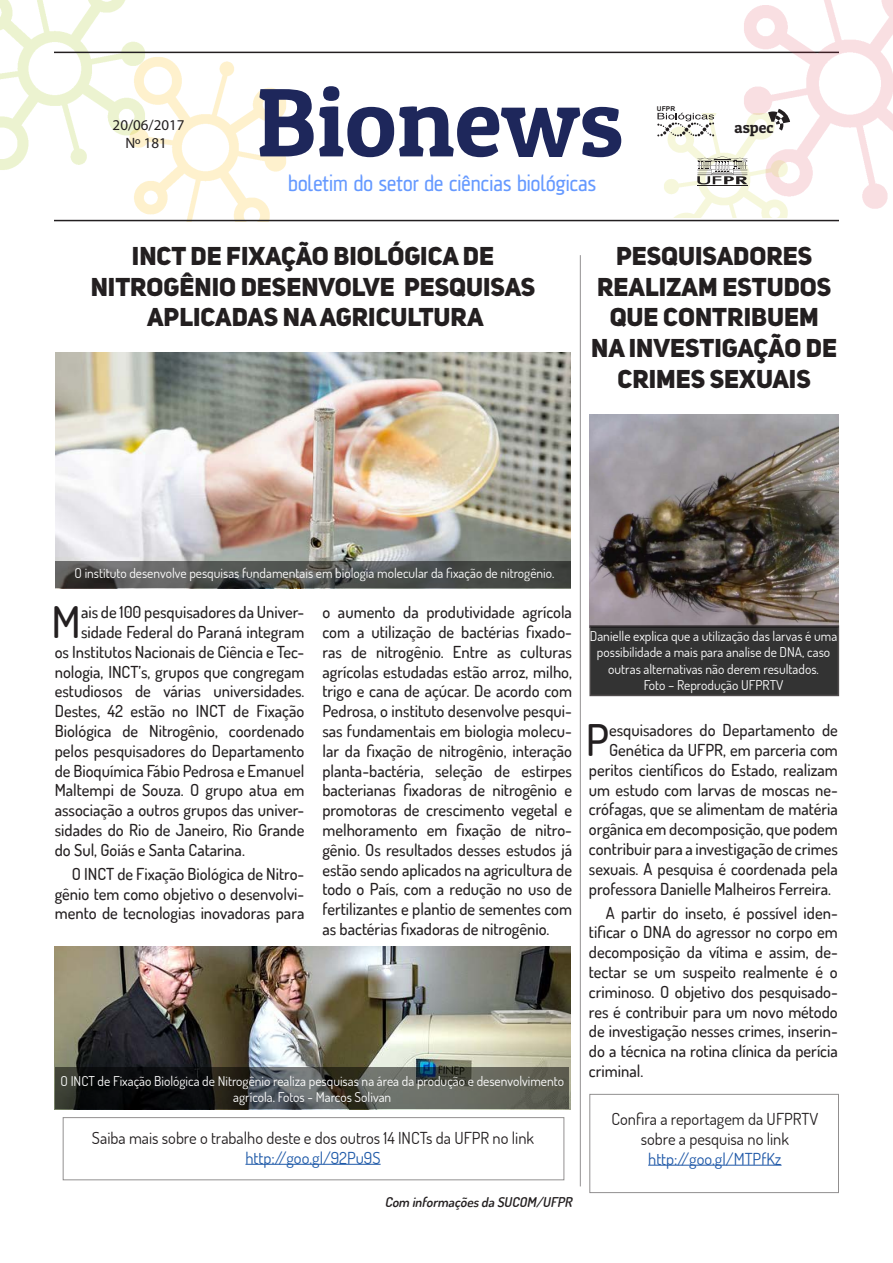
<style>
.page{position:relative;width:893px;height:1263px;background:#fff}
.page>*{position:absolute;margin:0;border:0;box-sizing:border-box;transform-origin:0 0}
.t1{font:97.5px "Patua One";color:#1e275b}
.t2{font:500 43.5px "Dosis";color:#231f20}
.t3{font:25.5px/30.6px "Uni Sans Heavy CAPS";color:#231f20;text-align:center}
.t4{font:22.5px "AF Klampenborg";color:#6599ff}
.t5{font:500 16.5px/19.8px "Dosis";color:#231f20;text-align:justify}
.t6{font:16.5px/19.8px "Dosis";color:#231f20;text-align:center}
.t7{font:16.5px "Dosis";color:#1f5aa9}
.t8{font:16.5px "Dosis";color:#2059a8}
.t9{font:15.9px "Patua One";color:#231f20}
.t10{font:15px "Myriad Pro";color:#231f20}
.t11{font:13.5px/16.2px "Dosis";color:#fff;text-align:center}
.t12{font:italic 600 13.5px "Dosis";color:#231f20}
.t13{font:700 6.6px "Arial";color:#231f20}
</style>
<div class="page">
<img style="left:0;top:0;width:126px;height:170px">
<img style="left:90px;top:15px;width:232px;height:205px">
<hr style="left:54px;top:52px;width:785px;height:1px;background:#231f20">
<hr style="left:54px;top:220px;width:785px;height:1px;background:#231f20">
<img style="left:697px;top:0;width:196px;height:209px">
<img style="left:657px;top:113px;width:158px;height:104px">
<svg style="left:657px;top:113px;width:57px;height:23px"></svg>
<hr style="left:697px;top:186px;width:50px;height:1px;background:#231f20">
<svg style="left:697px;top:156px;width:50px;height:28px"></svg>
<svg style="left:768px;top:109px;width:22px;height:22px"></svg>
<img style="left:56px;top:352px;width:514px;height:237px">
<hr style="left:580px;top:255px;width:1px;height:931px;background:#231f20">
<img style="left:55px;top:946px;width:516px;height:164px">
<hr style="left:245px;top:1164px;width:136px;height:1px;background:#1f5aa9">
<img style="left:589px;top:415px;width:249px;height:210px">
<hr style="left:648px;top:1165px;width:134px;height:1px;background:#2059a8">
<svg style="left:55px;top:561px;width:516px;height:27px;background:#4e504e"></svg>
<div style="left:590px;top:626px;width:248px;height:69px;background:#333"></div>
<div style="left:589px;top:625px;width:250px;height:71px;border:2px solid #231f20"></div>
<svg style="left:56px;top:1067px;width:513px;height:42px;background:#3f413d"></svg>
<p class="t10" style="left:113px;top:115px;width:73px">20/06/2017</p>
<p class="t10" style="left:125px;top:133px;width:43px">Nº 181</p>
<p class="t1" style="left:256px;top:62px;width:368px">Bionews</p>
<p class="t4" style="left:288px;top:171px;width:309px">boletim do setor de ciências biológicas</p>
<p class="t13" style="left:657px;top:104px;width:20px">UFPR</p>
<p class="t9" style="left:734px;top:118px;width:41px">aspec</p>
<p class="t3" style="left:132px;top:240px;width:364px">INCT DE FIXAÇÃO BIOLÓGICA DE</p>
<p class="t3" style="left:91px;top:271px;width:446px">NITROGÊNIO DESENVOLVE PESQUISAS</p>
<p class="t3" style="left:147px;top:302px;width:338px">APLICADAS NA AGRICULTURA</p>
<p class="t3" style="left:591px;top:240px;width:247px">PESQUISADORES<br>REALIZAM ESTUDOS<br>QUE CONTRIBUEM<br>NA INVESTIGAÇÃO DE<br>CRIMES SEXUAIS</p>
<p class="t11" style="left:75px;top:565px;width:481px">O instituto desenvolve pesquisas fundamentais em biologia molecular da fixação de nitrogênio.</p>
<p class="t2" style="left:52px;top:594px;width:31px">M</p>
<p class="t5" style="left:81px;top:602px;width:225px">ais de 100 pesquisadores da Univer-</p>
<p class="t5" style="left:81px;top:622px;width:225px">sidade Federal do Paraná integram</p>
<p class="t5" style="left:55px;top:641px;width:251px">os Institutos Nacionais de Ciência e Tec-</p>
<p class="t5" style="left:55px;top:661px;width:251px">nologia, INCT’s, grupos que congregam</p>
<p class="t5" style="left:55px;top:681px;width:251px">estudiosos de várias universidades.</p>
<p class="t5" style="left:55px;top:701px;width:251px">Destes, 42 estão no INCT de Fixação</p>
<p class="t5" style="left:55px;top:721px;width:251px">Biológica de Nitrogênio, coordenado</p>
<p class="t5" style="left:55px;top:740px;width:251px">pelos pesquisadores do Departamento</p>
<p class="t5" style="left:55px;top:760px;width:251px">de Bioquímica Fábio Pedrosa e Emanuel</p>
<p class="t5" style="left:55px;top:780px;width:251px">Maltempi de Souza. O grupo atua em</p>
<p class="t5" style="left:55px;top:800px;width:251px">associação a outros grupos das univer-</p>
<p class="t5" style="left:55px;top:820px;width:251px">sidades do Rio de Janeiro, Rio Grande</p>
<p class="t5" style="left:55px;top:839px;width:192px">do Sul, Goiás e Santa Catarina.</p>
<p class="t5" style="left:55px;top:863px;width:251px;text-indent:17px">O INCT de Fixação Biológica de Nitro&shy;gênio tem como objetivo o desenvolvi&shy;mento de tecnologias inovadoras para</p>
<p class="t5" style="left:322px;top:602px;width:251px">o aumento da produtividade agrícola com a utilização de bactérias fixado&shy;ras de nitrogênio. Entre as culturas agrícolas estudadas estão arroz, milho, trigo e cana de açúcar. De acordo com Pedrosa, o instituto desenvolve pesqui&shy;sas fundamentais em biologia molecu&shy;lar da fixação de nitrogênio, interação planta-bactéria, seleção de estirpes bacterianas fixadoras de nitrogênio e promotoras de crescimento vegetal e melhoramento em fixação de nitro&shy;gênio. Os resultados desses estudos já estão sendo aplicados na agricultura de todo o País, com a redução no uso de fertilizantes e plantio de sementes com as bactérias fixadoras de nitrogênio.</p>
<p class="t11" style="left:61px;top:1073px;width:505px">O INCT de Fixação Biológica de Nitrogênio realiza pesquisas na área da produção e desenvolvimento agrícola. Fotos - Marcos Solivan</p>
<p class="t6" style="left:92px;top:1127px;width:444px">Saiba mais sobre o trabalho deste e dos outros 14 INCTs da UFPR no link</p>
<p class="t7" style="left:245px;top:1147px;width:137px">http://goo.gl/92Pu9S</p>
<p class="t12" style="left:385px;top:1193px;width:192px">Com informaçõesda SUCOM/UFPR</p>
<p class="t11" style="left:590px;top:628px;width:249px">Danielle explica que a utilização das larvas é uma possibilidade a mais para analise de DNA, caso outras alternativas não derem resultados.</p>
<p class="t11" style="left:644px;top:676px;width:141px">Foto – Reprodução UFPRTV</p>
<p class="t2" style="left:586px;top:712px;width:25px">P</p>
<p class="t5" style="left:609px;top:720px;width:230px">esquisadores do Departamento de</p>
<p class="t5" style="left:609px;top:740px;width:230px">Genética da UFPR, em parceria com</p>
<p class="t5" style="left:589px;top:759px;width:250px">peritos científicos do Estado, realizam</p>
<p class="t5" style="left:589px;top:779px;width:250px">um estudo com larvas de moscas ne-</p>
<p class="t5" style="left:589px;top:799px;width:250px">crófagas, que se alimentam de matéria</p>
<p class="t5" style="left:589px;top:819px;width:250px">orgânica em decomposição, que podem</p>
<p class="t5" style="left:589px;top:839px;width:250px">contribuir para a investigação de crimes</p>
<p class="t5" style="left:589px;top:858px;width:250px">sexuais. A pesquisa é coordenada pela</p>
<p class="t5" style="left:589px;top:878px;width:244px">professora Danielle Malheiros Ferreira.</p>
<p class="t5" style="left:589px;top:902px;width:250px;text-indent:17px">A partir do inseto, é possível iden&shy;tificar o DNA do agressor no corpo em decomposição da vítima e assim, de&shy;tectar se um suspeito realmente é o criminoso. O objetivo dos pesquisado&shy;res é contribuir para um novo método de investigação nesses crimes, inserin&shy;do a técnica na rotina clínica da perícia criminal.</p>
<p class="t6" style="left:611px;top:1108px;width:208px">Confira a reportagem da UFPRTV sobre a pesquisa no link</p>
<p class="t8" style="left:648px;top:1148px;width:135px">http://goo.gl/MTPfKz</p>
</div>
